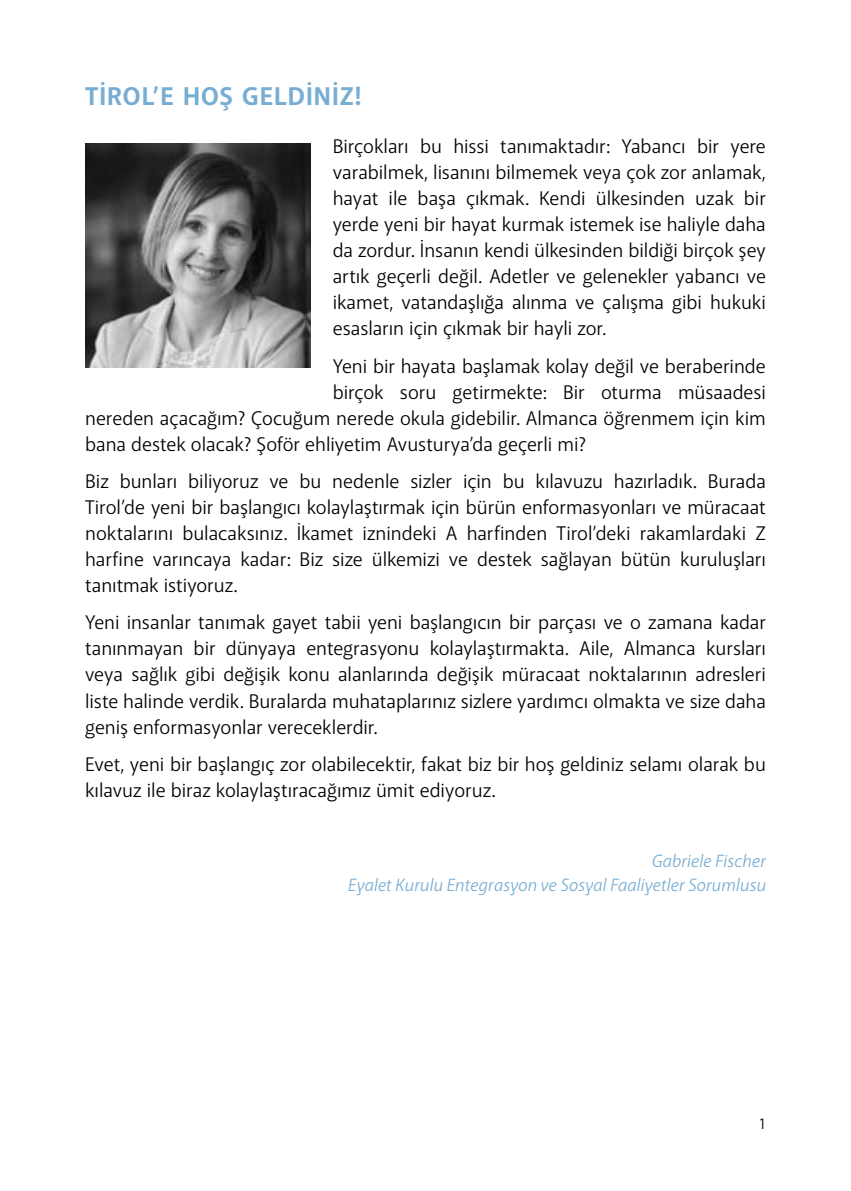
<style>
.page{position:relative;width:851px;height:1191px;background:#fff}
.page>*{position:absolute;margin:0;border:0;box-sizing:border-box;transform-origin:0 0}
.t1{font:700 26px "Akagi Pro";letter-spacing:.04em;color:#78add3}
.t2{font:20px/26px "Akagi Pro";letter-spacing:-.005em;color:#000;text-align:justify}
.t3{font:italic 18px/24px "Akagi Pro";color:#78add3;text-align:right}
.t4{font:16px "Akagi Pro";color:#000}
</style>
<div class="page">
<img style="left:85px;top:143px;width:225px;height:225px">
<h1 class="t1" style="left:85px;top:80px;width:278px">TIROL’E HOŞ GELDINIZ!</h1>
<p class="t2" style="left:333px;top:134px;width:434px">Birçokları bu hissi tanımaktadır: Yabancı bir yere varabilmek, lisanını bilmemek veya çok zor anlamak, hayat ile başa çıkmak. Kendi ülkesinden uzak bir yerde yeni bir hayat kurmak istemek ise haliyle daha da zordur. İnsanın kendi ülkesinden bildiği birçok şey artık geçerli değil. Adetler ve gelenekler yabancı ve ikamet, vatandaşlığa alınma ve çalışma gibi hukuki esasların için çıkmak bir hayli zor.</p>
<p class="t2" style="left:333px;top:353px;width:434px">Yeni bir hayata başlamak kolay değil ve beraberinde</p>
<p class="t2" style="left:333px;top:379px;width:434px">birçok soru getirmekte: Bir oturma müsaadesi</p>
<p class="t2" style="left:85px;top:405px;width:682px">nereden açacağım? Çocuğum nerede okula gidebilir. Almanca öğrenmem için kim</p>
<p class="t2" style="left:85px;top:431px;width:502px">bana destek olacak? Şoför ehliyetim Avusturya’da geçerli mi?</p>
<p class="t2" style="left:85px;top:468px;width:682px">Biz bunları biliyoruz ve bu nedenle sizler için bu kılavuzu hazırladık. Burada Tirol’de yeni bir başlangıcı kolaylaştırmak için bürün enformasyonları ve müracaat noktalarını bulacaksınız. İkamet iznindeki A harfinden Tirol’deki rakamlardaki Z harfine varıncaya kadar: Biz size ülkemizi ve destek sağlayan bütün kuruluşları tanıtmak istiyoruz.</p>
<p class="t2" style="left:85px;top:610px;width:682px">Yeni insanlar tanımak gayet tabii yeni başlangıcın bir parçası ve o zamana kadar tanınmayan bir dünyaya entegrasyonu kolaylaştırmakta. Aile, Almanca kursları veya sağlık gibi değişik konu alanlarında değişik müracaat noktalarının adresleri liste halinde verdik. Buralarda muhataplarınız sizlere yardımcı olmakta ve size daha geniş enformasyonlar vereceklerdir.</p>
<p class="t2" style="left:85px;top:751px;width:682px">Evet, yeni bir başlangıç zor olabilecektir, fakat biz bir hoş geldiniz selamı olarak bu kılavuz ile biraz kolaylaştıracağımız ümit ediyoruz.</p>
<p class="t3" style="left:348px;top:849px;width:419px">Gabriele Fischer<br>Eyalet Kurulu Entegrasyon ve Sosyal Faaliyetler Sorumlusu</p>
<p class="t4" style="left:758px;top:1114px;width:9px">1</p>
</div>
